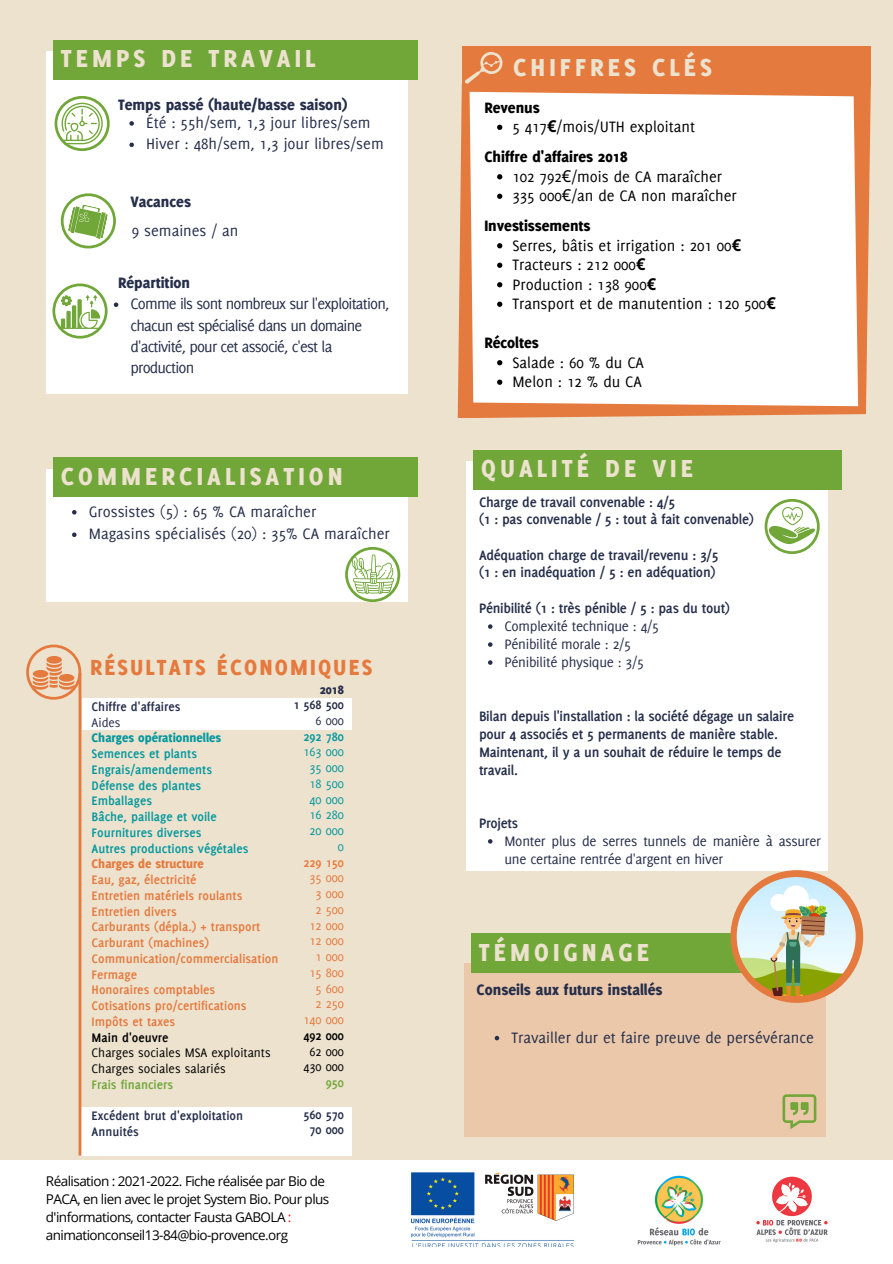
<style>
.page{position:relative;width:893px;height:1264px;background:#fff}
.page>*{position:absolute;margin:0;border:0;box-sizing:border-box;transform-origin:0 0}
.t1{font:800 27px "Delicious";letter-spacing:.15em;color:#ede2ce}
.t2{font:800 24px "Delicious";letter-spacing:.09em;color:#e57a3e}
.t3{font:16.5px/19.5px "Delicious";color:#000}
.t4{font:16.5px/22.5px "Delicious";color:#252e4a}
.t5{font:16.5px/21.3px "Delicious";letter-spacing:-.05em;color:#252e4a}
.t6{font:800 16.5px "Delicious";color:#252e4a}
.t7{font:800 16.5px "Delicious";color:#000}
.t8{font:700 15px/18px "Delicious";letter-spacing:-.02em;color:#252e4a}
.t9{font:15px/18px "Delicious";letter-spacing:-.02em;color:#252e4a}
.t10{font:700 13.5px/15.8px "Delicious";color:#e57a3e}
.t11{font:13.5px/18px "Open Sans";letter-spacing:-.04em;color:#000}
.t12{font:700 13.5px/15.8px "Delicious";color:#03989e}
.t13{font:700 13.5px/15.8px "Delicious";color:#252e4a;text-align:center}
.t14{font:13.5px/15.8px "Delicious";color:#000;text-align:center}
.t15{font:13.5px/15.8px "Delicious";color:#e57a3e;text-align:right}
.t16{font:13.5px/15.8px "Delicious";color:#03989e;text-align:right}
.t17{font:800 13.5px "Delicious";color:#03989e}
.t18{font:700 13.5px "Delicious";color:#000}
.t19{font:700 13.5px "Delicious";color:#71a739}
.t20{font:800 13.5px "Delicious";color:#e57a3e}
.t21{font:13.5px "Delicious";color:#252e4a}
.t22{font:800 13.5px "Delicious";color:#252e4a}
.s1{color:#ff1616}
.s2{font-family:"Noto Sans";font-weight:700}
.s3{font-family:"Noto Sans"}
</style>
<div class="page">
<div style="left:0;top:0;width:892px;height:1262px;background:#ede2ce"></div>
<svg style="left:457px;top:86px;width:413px;height:332px;background:#fbefe7"></svg>
<div style="left:46px;top:51px;width:361px;height:342px;background:#fff"></div>
<div style="left:53px;top:40px;width:365px;height:39px;background:#71a739"></div>
<svg style="left:61px;top:193px;width:55px;height:55px"></svg>
<svg style="left:55px;top:96px;width:55px;height:55px"></svg>
<svg style="left:52px;top:283px;width:56px;height:55px"></svg>
<div style="left:46px;top:469px;width:361px;height:132px;background:#fff"></div>
<div style="left:53px;top:457px;width:365px;height:39px;background:#71a739"></div>
<svg style="left:345px;top:547px;width:55px;height:55px"></svg>
<div style="left:466px;top:461px;width:361px;height:409px;background:#fff"></div>
<div style="left:474px;top:450px;width:368px;height:39px;background:#71a739"></div>
<svg style="left:488px;top:624px;width:4px;height:5px"></svg>
<svg style="left:488px;top:642px;width:4px;height:5px"></svg>
<svg style="left:488px;top:660px;width:4px;height:4px"></svg>
<svg style="left:488px;top:839px;width:4px;height:4px"></svg>
<div style="left:464px;top:963px;width:361px;height:173px;background:#ebc8aa"></div>
<div style="left:471px;top:933px;width:365px;height:39px;background:#71a739"></div>
<svg style="left:764px;top:499px;width:55px;height:55px"></svg>
<svg style="left:782px;top:1094px;width:34px;height:35px"></svg>
<div style="left:461px;top:47px;width:409px;height:39px;background:#e57a3e"></div>
<svg style="left:464px;top:52px;width:40px;height:36px"></svg>
<div style="left:0;top:1160px;width:892px;height:102px;background:#fff"></div>
<img style="left:412px;top:1172px;width:162px;height:74px">
<div style="left:730px;top:870px;width:133px;height:132px;background:#e57a3e;border-radius:50%"></div>
<img style="left:736px;top:877px;width:119px;height:119px;border-radius:50%">
<div style="left:81px;top:1106px;width:271px;height:49px;background:#fff"></div>
<svg style="left:26px;top:644px;width:55px;height:511px"></svg>
<div style="left:82px;top:698px;width:270px;height:32px;background:#fff"></div>
<img style="left:756px;top:1176px;width:72px;height:67px">
<img style="left:637px;top:1175px;width:84px;height:71px">
<svg style="left:72px;top:510px;width:5px;height:4px"></svg>
<svg style="left:72px;top:532px;width:5px;height:5px"></svg>
<svg style="left:497px;top:125px;width:5px;height:5px"></svg>
<svg style="left:497px;top:174px;width:5px;height:5px"></svg>
<svg style="left:497px;top:194px;width:5px;height:5px"></svg>
<svg style="left:497px;top:243px;width:5px;height:5px"></svg>
<svg style="left:497px;top:263px;width:5px;height:5px"></svg>
<svg style="left:497px;top:282px;width:5px;height:5px"></svg>
<svg style="left:497px;top:301px;width:5px;height:6px"></svg>
<svg style="left:497px;top:360px;width:5px;height:5px"></svg>
<svg style="left:497px;top:379px;width:5px;height:6px"></svg>
<svg style="left:129px;top:121px;width:5px;height:5px"></svg>
<svg style="left:129px;top:143px;width:5px;height:4px"></svg>
<svg style="left:114px;top:302px;width:4px;height:5px"></svg>
<svg style="left:494px;top:1035px;width:5px;height:5px"></svg>
<img style="left:770px;top:904px;width:57px;height:91px">
<h1 class="t1" style="left:61px;top:43px;width:256px">TEMPS DE TRAVAIL</h1>
<p class="t6" style="left:118px;top:95px;width:231px">Temps passé (haute/basse saison)</p>
<p class="t4" style="left:146px;top:112px;width:239px;line-height:21.3px">Été : 55h/sem, 1,3 jour libres/sem<br>Hiver : 48h/sem, 1,3 jour libres/sem</p>
<p class="t6" style="left:130px;top:192px;width:62px">Vacances</p>
<p class="t4" style="left:132px;top:219px;width:108px">9 semaines / an</p>
<p class="t6" style="left:118px;top:273px;width:73px">Répartition</p>
<p class="t5" style="left:131px;top:293px;width:260px">Comme ils sont nombreux sur l'exploitation, chacun est spécialisé dans un domaine d'activité, pour cet associé, c'est la production</p>
<h1 class="t1" style="left:61px;top:460px;width:283px">COMMERCIALISATION</h1>
<p class="t4" style="left:89px;top:500px;width:302px">Grossistes (5) : 65 % CA maraîcher<br>Magasins spécialisés (20) : 35% CA maraîcher</p>
<h2 class="t2" style="left:90px;top:653px;width:283px">RÉSULTATS ÉCONOMIQUES</h2>
<p class="t13" style="left:92px;top:698px;width:90px">Chiffre d'affaires</p>
<p class="t21" style="left:92px;top:714px;width:31px">Aides</p>
<p class="t17" style="left:92px;top:730px;width:131px">Charges opérationnelles</p>
<p class="t12" style="left:92px;top:745px;width:158px">Semences et plants<br>Engrais/amendements<br>Défense des plantes<br>Emballages<br>Bâche, paillage et voile<br>Fournitures diverses<br>Autres productions végétales</p>
<p class="t20" style="left:92px;top:856px;width:114px">Charges de structure</p>
<p class="t10" style="left:92px;top:871px;width:188px">Eau, gaz, électricité<br>Entretien matériels roulants<br>Entretien divers<br>Carburants (dépla.) + transport<br>Carburant (machines)<br>Communication/commercialisation<br>Fermage<br>Honoraires comptables<br>Cotisations pro/certifications<br>Impôts et taxes</p>
<p class="t18" style="left:92px;top:1029px;width:78px">Main d'oeuvre</p>
<p class="t14" style="left:92px;top:1044px;width:181px;text-align:left">Charges sociales MSA exploitants<br>Charges sociales salariés</p>
<p class="t19" style="left:92px;top:1076px;width:83px">Frais financiers</p>
<p class="t13" style="left:92px;top:1107px;width:153px;text-align:left">Excédent brut d'exploitation<br>Annuités</p>
<p class="t22" style="left:319px;top:681px;width:26px">2018</p>
<p class="t13" style="left:293px;top:696px;width:52px">1 568 500</p>
<p class="t21" style="left:315px;top:713px;width:30px">6 000</p>
<p class="t12" style="left:303px;top:728px;width:42px">292 780</p>
<p class="t16" style="left:303px;top:744px;width:42px">163 000<br>35 000<br>18 500<br>40 000<br>16 280<br>20 000<br>0</p>
<p class="t10" style="left:303px;top:854px;width:42px">229 150</p>
<p class="t15" style="left:303px;top:870px;width:42px">35 000<br>3 000<br>2 500<br>12 000<br>12 000<br>1 000<br>15 800<br>5 600<br>2 250<br>140 000</p>
<p class="t18" style="left:303px;top:1027px;width:42px">492 000</p>
<p class="t14" style="left:303px;top:1043px;width:42px">62 000<br>430 000</p>
<p class="t19" style="left:326px;top:1074px;width:20px">950</p>
<p class="t13" style="left:303px;top:1106px;width:42px">560 570<br>70 000</p>
<p class="t11" style="left:46px;top:1171px;width:285px">Réalisation : 2021-2022. Fiche réalisée par Bio de PACA, en lien avec le projet System Bio. Pour plus d'informations, contacter Fausta GABOLA <span class="s1">: </span>animationconseil13-84@bio-provence.org</p>
<h1 class="t1" style="left:513px;top:51px;width:200px">CHIFFRES CLÉS</h1>
<p class="t7" style="left:484px;top:98px;width:57px">Revenus</p>
<p class="t7" style="left:484px;top:147px;width:145px">Chiffre d'affaires 2018</p>
<p class="t3" style="left:512px;top:117px;width:184px">5 417<span class="s2">€</span>/mois/UTH exploitant</p>
<p class="t3" style="left:512px;top:166px;width:226px">102 792<span class="s3">€</span>/mois de CA maraîcher<br>335 000<span class="s3">€</span>/an de CA non maraîcher</p>
<p class="t3" style="left:512px;top:235px;width:265px">Serres, bâtis et irrigation : 201 00<span class="s2">€<br></span>Tracteurs : 212 000<span class="s2">€<br></span>Production : 138 900<span class="s2">€<br></span>Transport et de manutention : 120 500<span class="s2">€</span></p>
<p class="t7" style="left:484px;top:216px;width:108px">Investissements</p>
<p class="t7" style="left:484px;top:333px;width:56px">Récoltes</p>
<p class="t3" style="left:512px;top:352px;width:133px">Salade : 60 % du CA<br>Melon : 12 % du CA</p>
<h1 class="t1" style="left:481px;top:453px;width:213px">QUALITÉ DE VIE</h1>
<p class="t8" style="left:479px;top:494px;width:276px;line-height:16.8px">Charge de travail convenable : 4/5<br>(1 : pas convenable / 5 : tout à fait convenable)</p>
<p class="t8" style="left:479px;top:547px;width:241px;line-height:16.8px">Adéquation charge de travail/revenu : 3/5 (1 : en inadéquation / 5 : en adéquation)</p>
<p class="t8" style="left:479px;top:599px;width:252px">Pénibilité (1 : très pénible / 5 : pas du tout)</p>
<p class="t9" style="left:504px;top:617px;width:156px">Complexité technique : 4/5<br>Pénibilité morale : 2/5<br>Pénibilité physique : 3/5</p>
<p class="t8" style="left:479px;top:707px;width:316px">Bilan depuis l'installation : la société dégage un salaire pour 4 associés et 5 permanents de manière stable.<br>Maintenant, il y a un souhait de réduire le temps de travail.</p>
<p class="t8" style="left:479px;top:813px;width:41px">Projets</p>
<p class="t9" style="left:504px;top:831px;width:318px">Monter plus de serres tunnels de manière à assurer une certaine rentrée d'argent en hiver</p>
<h1 class="t1" style="left:479px;top:936px;width:172px">TÉMOIGNAGE</h1>
<p class="t6" style="left:476px;top:980px;width:187px">Conseils aux futurs installés</p>
<p class="t4" style="left:511px;top:1025px;width:304px">Travailler dur et faire preuve de persévérance</p>
</div>
